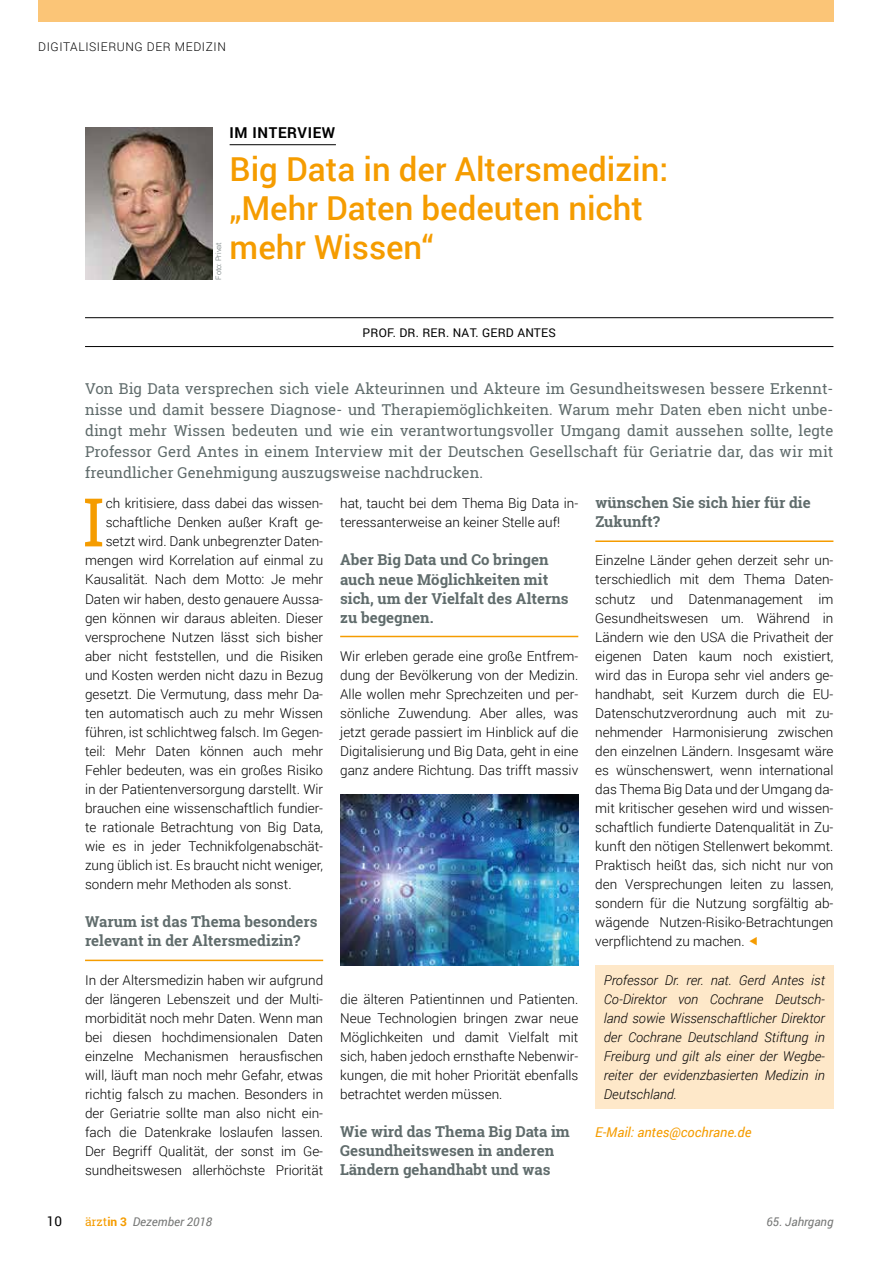
<style>
.page{position:relative;width:893px;height:1263px;background:#fff}
.page>*{position:absolute;margin:0;border:0;box-sizing:border-box;transform-origin:0 0}
.t1{font:67.05px "Roboto Slab";color:#f59c00}
.t2{font:500 33px/39px "Roboto";color:#f59c00}
.t3{font:15px/21px "Roboto Slab";color:#606c6c;text-align:justify}
.t4{font:700 15px/19px "Roboto Slab";color:#606c6c}
.t5{font:700 15px "Roboto";letter-spacing:.04em;color:#000}
.t6{font:300 13.5px/19px "Roboto";color:#000;text-align:justify}
.t7{font:italic 300 13.5px/19px "Roboto";color:#000;text-align:justify}
.t8{font:italic 13.5px "Roboto";color:#f59c00}
.t9{font:13.5px "Roboto";color:#000}
.t10{font:italic 12px "Roboto";color:#767776}
.t11{font:300 12px "Roboto";letter-spacing:.05em;color:#000}
.t12{font:12px "Roboto";letter-spacing:.02em;color:#000}
.t13{font:300 7.5px "Roboto";color:#606c6c}
.s1{font-family:"Roboto Slab";font-style:normal;color:#f59c00}
.s2{font-weight:700;font-style:normal;color:#f59c00}
</style>
<div class="page">
<div style="left:38px;top:0;width:795px;height:21px;background:#fbc577"></div>
<hr style="left:85px;top:317px;width:748px;height:1px;background:#000">
<hr style="left:85px;top:346px;width:748px;height:1px;background:#000">
<img style="left:85px;top:127px;width:128px;height:153px">
<hr style="left:230px;top:144px;width:106px;height:1px;background:#000">
<div style="left:595px;top:965px;width:238px;height:144px;background:#fee8c9"></div>
<hr style="left:85px;top:960px;width:238px;height:1px;background:#f59c00">
<hr style="left:340px;top:636px;width:238px;height:1px;background:#f59c00">
<hr style="left:595px;top:540px;width:238px;height:2px;background:#f59c00">
<img style="left:340px;top:794px;width:238px;height:171px">
<p class="t11" style="left:38px;top:38px;width:189px">DIGITALISIERUNG DER MEDIZIN</p>
<p class="t13" style="left:213px;top:280px;width:39px;rotate:-90deg">Foto: Privat</p>
<p class="t5" style="left:230px;top:122px;width:107px">IM INTERVIEW</p>
<h2 class="t2" style="left:230px;top:148px;width:440px">Big Data in der Altersmedizin: „Mehr Daten bedeuten nicht mehr Wissen“</h2>
<p class="t12" style="left:363px;top:324px;width:195px">PROF. DR. RER. NAT. GERD ANTES</p>
<p class="t3" style="left:85px;top:378px;width:750px">Von Big Data versprechen sich viele Akteurinnen und Akteure im Gesundheitswesen bessere Erkennt&shy;nisse und damit bessere Diagnose- und Therapiemöglichkeiten. Warum mehr Daten eben nicht unbe&shy;dingt mehr Wissen bedeuten und wie ein verantwortungsvoller Umgang damit aussehen sollte, legte Professor Gerd Antes in einem Interview mit der Deutschen Gesellschaft für Geriatrie dar, das wir mit freundlicher Genehmigung auszugsweise nachdrucken.</p>
<h1 class="t1" style="left:83px;top:476px;width:23px">I</h1>
<p class="t6" style="left:106px;top:493px;width:218px">ch kritisiere, dass dabei das wissen-</p>
<p class="t4" style="left:595px;top:493px;width:217px">wünschen Sie sich hier für die<br>Zukunft?</p>
<p class="t6" style="left:595px;top:551px;width:240px">Einzelne Länder gehen derzeit sehr un&shy;terschiedlich mit dem Thema Daten&shy;schutz und Datenmanagement im Gesundheitswesen um. Während in Ländern wie den USA die Privatheit der eigenen Daten kaum noch existiert, wird das in Europa sehr viel anders ge&shy;handhabt, seit Kurzem durch die EU-Datenschutzverordnung auch mit zu&shy;nehmender Harmonisierung zwischen den einzelnen Ländern. Insgesamt wäre es wünschenswert, wenn international das Thema Big Data und der Umgang da&shy;mit kritischer gesehen wird und wissen&shy;schaftlich fundierte Datenqualität in Zu&shy;kunft den nötigen Stellenwert bekommt.<br>Praktisch heißt das, sich nicht nur von den Versprechungen leiten zu lassen, sondern für die Nutzung sorgfältig ab&shy;wägende Nutzen-Risiko-Betrachtungen verpflichtend zu machen.</p>
<p class="t7" style="left:604px;top:970px;width:223px">Professor Dr. rer. nat. Gerd Antes ist Co-Direktor von Cochrane Deutsch&shy;land sowie Wissenschaftlicher Direktor der Cochrane Deutschland Stiftung in Freiburg und gilt als einer der Wegbe&shy;reiter der evidenzbasierten Medizin in Deutschland.</p>
<p class="t8" style="left:595px;top:1123px;width:158px">E-Mail: antes@cochrane.de</p>
<p class="t6" style="left:340px;top:493px;width:239px">hat, taucht bei dem Thema Big Data in&shy;teressanterweise an keiner Stelle auf!</p>
<p class="t4" style="left:340px;top:550px;width:230px">Aber Big Data und Co bringen auch neue Möglichkeiten mit sich, um der Vielfalt des Alterns zu begegnen.</p>
<p class="t6" style="left:340px;top:646px;width:240px">Wir erleben gerade eine große Entfrem&shy;dung der Bevölkerung von der Medizin.<br>Alle wollen mehr Sprechzeiten und per&shy;sönliche Zuwendung. Aber alles, was jetzt gerade passiert im Hinblick auf die Digitalisierung und Big Data, geht in eine ganz andere Richtung. Das trifft massiv</p>
<p class="t6" style="left:106px;top:513px;width:219px">schaftliche Denken außer Kraft ge-</p>
<p class="t6" style="left:106px;top:532px;width:218px">setzt wird. Dank unbegrenzter Daten-</p>
<p class="t6" style="left:85px;top:551px;width:240px">mengen wird Korrelation auf einmal zu</p>
<p class="t6" style="left:85px;top:570px;width:240px">Kausalität. Nach dem Motto: Je mehr</p>
<p class="t6" style="left:85px;top:589px;width:240px">Daten wir haben, desto genauere Aussa-</p>
<p class="t6" style="left:85px;top:608px;width:240px">gen können wir daraus ableiten. Dieser</p>
<p class="t6" style="left:85px;top:627px;width:240px">versprochene Nutzen lässt sich bisher</p>
<p class="t6" style="left:85px;top:646px;width:240px">aber nicht feststellen, und die Risiken</p>
<p class="t6" style="left:85px;top:665px;width:240px">und Kosten werden nicht dazu in Bezug</p>
<p class="t6" style="left:85px;top:684px;width:240px">gesetzt. Die Vermutung, dass mehr Da-</p>
<p class="t6" style="left:85px;top:703px;width:240px">ten automatisch auch zu mehr Wissen</p>
<p class="t6" style="left:85px;top:722px;width:239px">führen, ist schlichtweg falsch. Im Gegen-</p>
<p class="t6" style="left:85px;top:741px;width:240px">teil: Mehr Daten können auch mehr</p>
<p class="t6" style="left:85px;top:760px;width:240px">Fehler bedeuten, was ein großes Risiko</p>
<p class="t6" style="left:85px;top:779px;width:240px">in der Patientenversorgung darstellt. Wir</p>
<p class="t6" style="left:85px;top:798px;width:240px">brauchen eine wissenschaftlich fundier-</p>
<p class="t6" style="left:85px;top:817px;width:240px">te rationale Betrachtung von Big Data,</p>
<p class="t6" style="left:85px;top:836px;width:240px">wie es in jeder Technikfolgenabschät-</p>
<p class="t6" style="left:85px;top:855px;width:240px">zung üblich ist. Es braucht nicht weniger,</p>
<p class="t6" style="left:85px;top:874px;width:208px">sondern mehr Methoden als sonst.</p>
<p class="t4" style="left:85px;top:912px;width:234px">Warum ist das Thema besonders relevant in der Altersmedizin?</p>
<p class="t6" style="left:85px;top:970px;width:240px">In der Altersmedizin haben wir aufgrund der längeren Lebenszeit und der Multi&shy;morbidität noch mehr Daten. Wenn man bei diesen hochdimensionalen Daten einzelne Mechanismen herausfischen will, läuft man noch mehr Gefahr, etwas richtig falsch zu machen. Besonders in der Geriatrie sollte man also nicht ein&shy;fach die Datenkrake loslaufen lassen.<br>Der Begriff Qualität, der sonst im Ge&shy;sundheitswesen allerhöchste Priorität</p>
<p class="t6" style="left:340px;top:989px;width:240px">die älteren Patientinnen und Patienten.<br>Neue Technologien bringen zwar neue Möglichkeiten und damit Vielfalt mit sich, haben jedoch ernsthafte Nebenwir&shy;kungen, die mit hoher Priorität ebenfalls betrachtet werden müssen.</p>
<p class="t4" style="left:340px;top:1122px;width:231px">Wie wird das Thema Big Data im<br>Gesundheitswesen in anderen<br>Ländern gehandhabt und was</p>
<p class="t9" style="left:47px;top:1212px;width:17px">10</p>
<p class="t10" style="left:85px;top:1214px;width:129px"><span class="s1">ärzt</span><span class="s2">in 3</span> Dezember 2018</p>
<p class="t10" style="left:767px;top:1214px;width:68px">65. Jahrgang</p>
</div>
